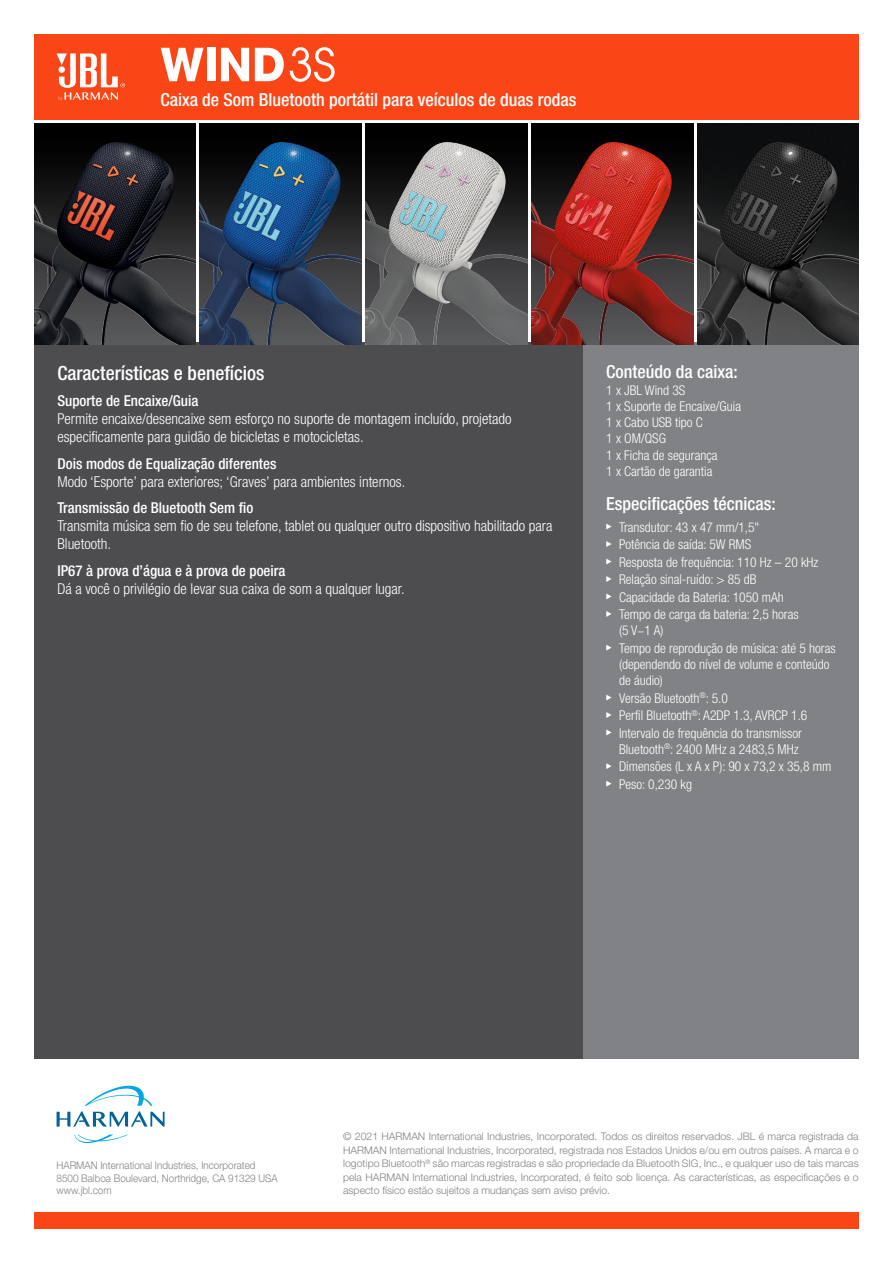
<style>
.page{position:relative;width:893px;height:1263px;background:#fff}
.page>*{position:absolute;margin:0;border:0;box-sizing:border-box;transform-origin:0 0}
.t1{font:700 50.1px "Avant Gard Goth EF";color:#fff}
.t2{font:500 condensed 19.5px "Helvetica Neue LT Pro";color:#fff}
.t3{font:500 condensed 18px "Helvetica Neue LT Pro";color:#fff}
.t4{font:300 condensed 15px/18px "Helvetica Neue LT Pro";color:#fff}
.t5{font:500 condensed 15px "Helvetica Neue LT Pro";color:#fff}
.t6{font:300 condensed 13.5px/17.5px "Helvetica Neue LT Pro";color:#fff}
.t7{font:300 10.5px/13.5px "Helvetica Neue LT Pro";color:#808285;text-align:justify}
.t8{font:300 10.5px/12.6px "Helvetica Neue LT Pro";color:#808285;scale:.94 1}
.s1{font-weight:400}
.s2{font-family:"Minion Pro";font-weight:400;font-stretch:normal}
</style>
<div class="page">
<div style="left:34px;top:34px;width:825px;height:85px;background:#fa4616"></div>
<div style="left:34px;top:1213px;width:825px;height:16px;background:#fa4616"></div>
<svg style="left:57px;top:53px;width:68px;height:48px"></svg>
<svg style="left:74px;top:1134px;width:54px;height:9px"></svg>
<svg style="left:57px;top:1085px;width:108px;height:42px"></svg>
<div style="left:34px;top:342px;width:550px;height:717px;background:#4d4d4f"></div>
<div style="left:584px;top:342px;width:275px;height:717px;background:#808285"></div>
<svg style="left:606px;top:524px;width:6px;height:5px"></svg>
<svg style="left:606px;top:541px;width:6px;height:6px"></svg>
<svg style="left:606px;top:558px;width:6px;height:6px"></svg>
<svg style="left:606px;top:576px;width:6px;height:6px"></svg>
<svg style="left:606px;top:593px;width:6px;height:6px"></svg>
<svg style="left:606px;top:611px;width:6px;height:6px"></svg>
<svg style="left:606px;top:645px;width:6px;height:6px"></svg>
<svg style="left:606px;top:694px;width:6px;height:6px"></svg>
<svg style="left:606px;top:712px;width:6px;height:6px"></svg>
<svg style="left:606px;top:729px;width:6px;height:6px"></svg>
<svg style="left:606px;top:763px;width:6px;height:6px"></svg>
<svg style="left:606px;top:781px;width:6px;height:5px"></svg>
<img style="left:34px;top:123px;width:162px;height:221px">
<img style="left:200px;top:123px;width:161px;height:221px">
<img style="left:366px;top:123px;width:161px;height:221px">
<img style="left:531px;top:123px;width:162px;height:221px">
<img style="left:697px;top:123px;width:162px;height:221px">
<h1 class="t1" style="left:160px;top:34px;width:178px">WIND<span class="s1">3S</span></h1>
<h3 class="t3" style="left:160px;top:89px;width:418px">Caixa de Som Bluetooth portátil para veículos de duas rodas</h3>
<h2 class="t2" style="left:57px;top:361px;width:209px">Características e benefícios</h2>
<p class="t5" style="left:57px;top:392px;width:143px">Suporte de Encaixe/Guia</p>
<p class="t4" style="left:57px;top:410px;width:456px">Permite encaixe/desencaixe sem esforço no suporte de montagem incluído, projetado especificamente para guidão de bicicletas e motocicletas.</p>
<p class="t5" style="left:57px;top:454px;width:220px">Dois modos de Equalização diferentes</p>
<p class="t4" style="left:57px;top:472px;width:349px">Modo ‘Esporte’ para exteriores; ‘Graves’ para ambientes internos.</p>
<p class="t5" style="left:57px;top:499px;width:197px">Transmissão de Bluetooth Sem fio</p>
<p class="t4" style="left:57px;top:517px;width:497px">Transmita música sem fio de seu telefone, tablet ou qualquer outro dispositivo habilitado para<br>Bluetooth.</p>
<p class="t5" style="left:57px;top:561px;width:230px">IP67 à prova d’água e à prova de poeira</p>
<p class="t4" style="left:57px;top:579px;width:349px">Dá a você o privilégio de levar sua caixa de som a qualquer lugar.</p>
<h3 class="t3" style="left:606px;top:361px;width:133px">Conteúdo da caixa:</h3>
<p class="t6" style="left:606px;top:382px;width:136px;line-height:16.2px">1 x JBL Wind 3S<br>1 x Suporte de Encaixe/Guia<br>1 x Cabo USB tipo C<br>1 x OM/QSG<br>1 x Ficha de segurança<br>1 x Cartão de garantia</p>
<h3 class="t3" style="left:606px;top:493px;width:171px">Especificações técnicas:</h3>
<p class="t6" style="left:619px;top:518px;width:201px">Transdutor: 43 x 47 mm/1,5"<br>Potência de saída: 5W RMS<br>Resposta de frequência: 110 Hz – 20 kHz<br>Relação sinal-ruído: &gt; 85 dB<br>Capacidade da Bateria: 1050 mAh<br>Tempo de carga da bateria: 2,5 horas</p>
<p class="t6" style="left:619px;top:622px;width:218px">(5 V<span class="s2">–</span>1 A)<br>Tempo de reprodução de música: até 5 horas</p>
<p class="t6" style="left:619px;top:656px;width:212px;line-height:16.2px">(dependendo do nível de volume e conteúdo de áudio)</p>
<p class="t6" style="left:619px;top:689px;width:190px">Versão Bluetooth<sup>®</sup>: 5.0<br>Perfil Bluetooth<sup>®</sup>: A2DP 1.3, AVRCP 1.6<br>Intervalo de frequência do transmissor</p>
<p class="t6" style="left:619px;top:740px;width:214px">Bluetooth<sup>®</sup>: 2400 MHz a 2483,5 MHz<br>Dimensões (L x A x P): 90 x 73,2 x 35,8 mm<br>Peso: 0,230 kg</p>
<p class="t8" style="left:57px;top:1159px;width:237px">HARMAN International Industries, Incorporated<br>8500 Balboa Boulevard, Northridge, CA 91329 USA www.jbl.com</p>
<p class="t7" style="left:343px;top:1129px;width:517px">© 2021 HARMAN International Industries, Incorporated. Todos os direitos reservados. JBL é marca registrada da HARMAN International Industries, Incorporated, registrada nos Estados Unidos e/ou em outros países. A marca e o logotipo Bluetooth<sup>®</sup> são marcas registradas e são propriedade da Bluetooth SIG, Inc., e qualquer uso de tais marcas pela HARMAN International Industries, Incorporated, é feito sob licença. As características, as especificações e o aspecto físico estão sujeitos a mudanças sem aviso prévio.</p>
</div>
